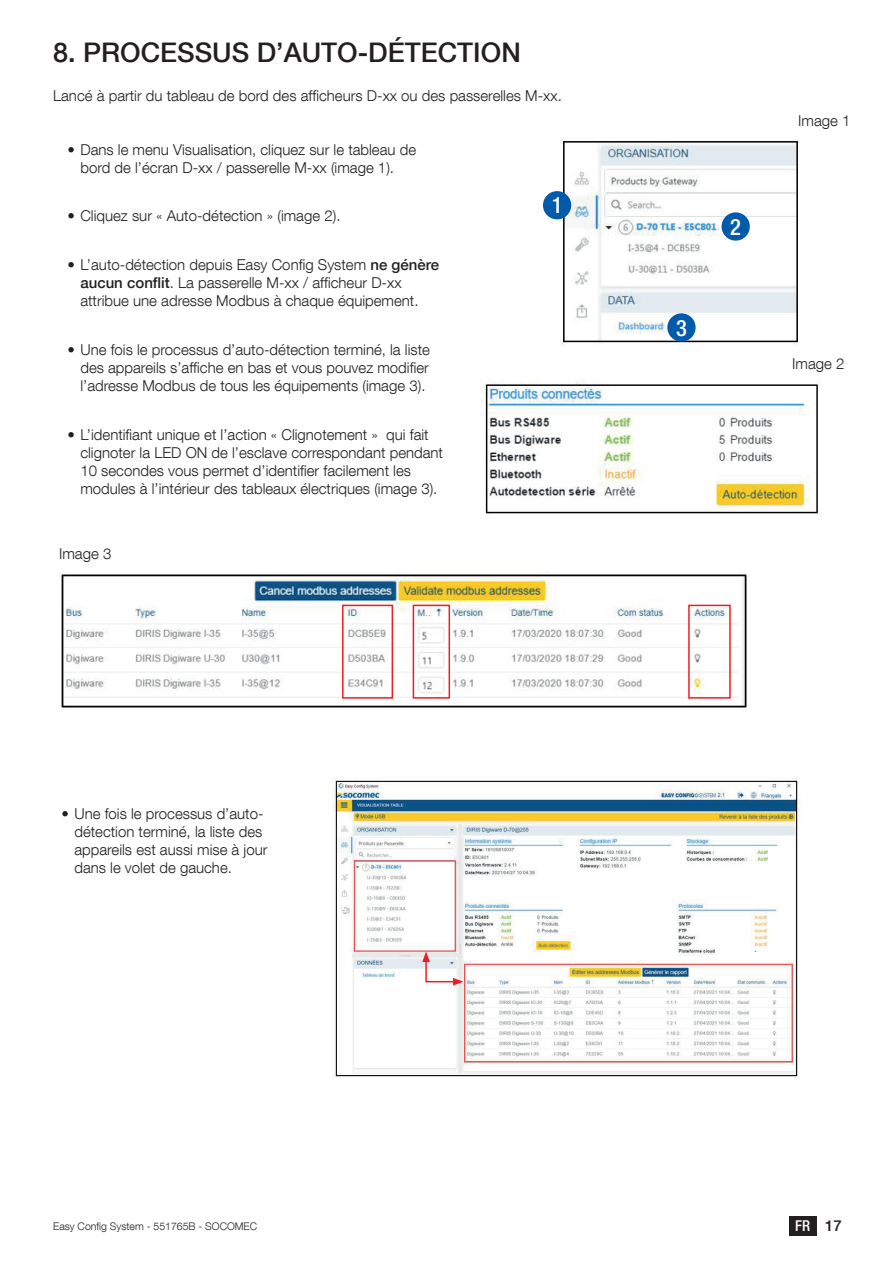
<style>
.page{position:relative;width:893px;height:1263px;background:#fff}
.page>*{position:absolute;margin:0;border:0;box-sizing:border-box;transform-origin:0 0}
.t1{font:500 27px "Helvetica Neue LT Com";color:#231f20}
.t2{font:500 condensed 22.5px "Helvetica Neue LT Com";color:#fff}
.t3{font:300 15px/18px "Helvetica Neue LT Com";color:#231f20}
.t4{font:500 condensed 15px "Helvetica Neue LT Com";color:#fff}
.t5{font:300 10.5px "Helvetica Neue LT Com";color:#231f20}
.s1{font-weight:500}
.s2{font-stretch:normal;color:#231f20}
</style>
<div class="page">
<div style="left:789px;top:1216px;width:27px;height:19px;background:#231f20"></div>
<img style="left:560px;top:139px;width:238px;height:206px">
<div style="left:543px;top:191px;width:28px;height:28px;background:#015aaa;border-radius:50%"></div>
<div style="left:722px;top:212px;width:28px;height:29px;background:#015aaa;border-radius:50%"></div>
<div style="left:667px;top:313px;width:29px;height:29px;background:#015aaa;border-radius:50%"></div>
<img style="left:480px;top:381px;width:340px;height:133px">
<img style="left:60px;top:571px;width:687px;height:139px">
<div style="left:342px;top:605px;width:51px;height:94px;border:2px solid #ee1d23"></div>
<div style="left:413px;top:605px;width:37px;height:94px;border:2px solid #ee1d23"></div>
<div style="left:688px;top:605px;width:43px;height:94px;border:2px solid #ee1d23"></div>
<img style="left:332px;top:777px;width:469px;height:301px">
<svg style="left:422px;top:951px;width:41px;height:34px"></svg>
<h1 class="t1" style="left:53px;top:36px;width:469px">8. PROCESSUS D’AUTO-DÉTECTION</h1>
<p class="t3" style="left:53px;top:86px;width:510px">Lancé à partir du tableau de bord des afficheurs D-xx ou des passerelles M-xx.</p>
<p class="t3" style="left:80px;top:140px;width:337px;text-indent:-13px">• Dans le menu Visualisation, cliquez sur le tableau de bord de l’écran D-xx / passerelle M-xx (image 1).</p>
<p class="t3" style="left:68px;top:207px;width:274px">• Cliquez sur « Auto-détection » (image 2).</p>
<p class="t3" style="left:80px;top:255px;width:360px;text-indent:-13px">• L’auto-détection depuis Easy Config System <span class="s1">ne génère aucun conflit</span>. La passerelle M-xx / afficheur D-xx attribue une adresse Modbus à chaque équipement.</p>
<p class="t3" style="left:80px;top:340px;width:351px;text-align:justify;text-indent:-13px">• Une fois le processus d’auto-détection terminé, la liste des appareils s’affiche en bas et vous pouvez modifier l’adresse Modbus de tous les équipements (image 3).</p>
<p class="t3" style="left:80px;top:425px;width:364px;text-indent:-13px">• L’identifiant unique et l’action « Clignotement » qui fait clignoter la LED ON de l’esclave correspondant pendant 10 secondes vous permet d’identifier facilement les modules à l’intérieur des tableaux électriques (image 3).</p>
<h2 class="t2" style="left:552px;top:192px;width:12px">1</h2>
<p class="t3" style="left:59px;top:544px;width:54px">Image 3</p>
<p class="t3" style="left:74px;top:804px;width:195px;text-indent:-13px">• Une fois le processus d’auto&shy;détection terminé, la liste des appareils est aussi mise à jour dans le volet de gauche.</p>
<h2 class="t2" style="left:676px;top:314px;width:12px">3</h2>
<h2 class="t2" style="left:730px;top:213px;width:12px">2</h2>
<p class="t3" style="left:798px;top:112px;width:54px">Image 1</p>
<p class="t3" style="left:792px;top:354px;width:54px">Image 2</p>
<p class="t5" style="left:53px;top:1219px;width:206px">Easy Config System - 551765B - SOCOMEC</p>
<p class="t4" style="left:795px;top:1217px;width:48px">FR <span class="s2">17</span></p>
</div>
